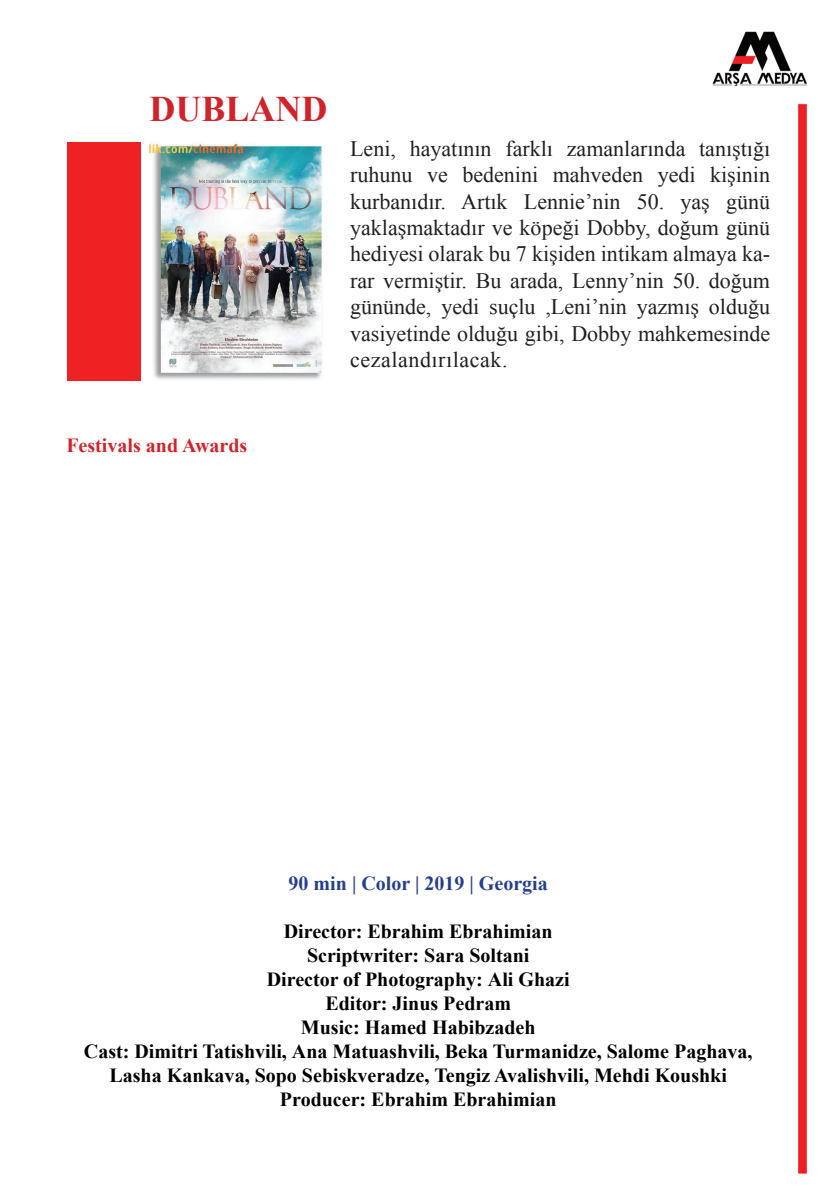
<style>
.page{position:relative;width:840px;height:1191px;background:#fff}
.page>*{position:absolute;margin:0;border:0;box-sizing:border-box;transform-origin:0 0}
.t1{font:700 36px "Times New Roman";color:#d1232a}
.t2{font:22px/26.4px "Times New Roman";color:#231f20;text-align:justify}
.t3{font:700 20px/24px "Times New Roman";color:#000;text-align:center}
.t4{font:700 20px "Times New Roman";color:#253f8e}
.t5{font:700 20px "Times New Roman";color:#d1232a}
</style>
<div class="page">
<img style="left:67px;top:31px;width:740px;height:1143px">
<img style="left:149px;top:142px;width:190px;height:238px">
<div style="left:67px;top:142px;width:74px;height:238px;background:#ee2123"></div>
<h1 class="t1" style="left:149px;top:83px;width:179px">DUBLAND</h1>
<p class="t2" style="left:350px;top:135px;width:421px">Leni, hayatının farklı zamanlarında tanıştığı ruhunu ve bedenini mahveden yedi kişinin kurbanıdır. Artık Lennie’nin 50. yaş günü yaklaşmaktadır ve köpeği Dobby, doğum günü hediyesi olarak bu 7 kişiden intikam almaya ka&shy;rar vermiştir. Bu arada, Lenny’nin 50. doğum gününde, yedi suçlu ,Leni’nin yazmış olduğu vasiyetinde olduğu gibi, Dobby mahkemesinde cezalandırılacak.</p>
<p class="t5" style="left:66px;top:431px;width:182px">Festivals and Awards</p>
<p class="t4" style="left:288px;top:869px;width:260px">90 min | Color | 2019 | Georgia</p>
<p class="t3" style="left:84px;top:918px;width:669px">Director: Ebrahim Ebrahimian<br>Scriptwriter: Sara Soltani<br>Director of Photography: Ali Ghazi<br>Editor: Jinus Pedram<br>Music: Hamed Habibzadeh<br>Cast: Dimitri Tatishvili, Ana Matuashvili, Beka Turmanidze, Salome Paghava, Lasha Kankava, Sopo Sebiskveradze, Tengiz Avalishvili, Mehdi Koushki Producer: Ebrahim Ebrahimian</p>
</div>
